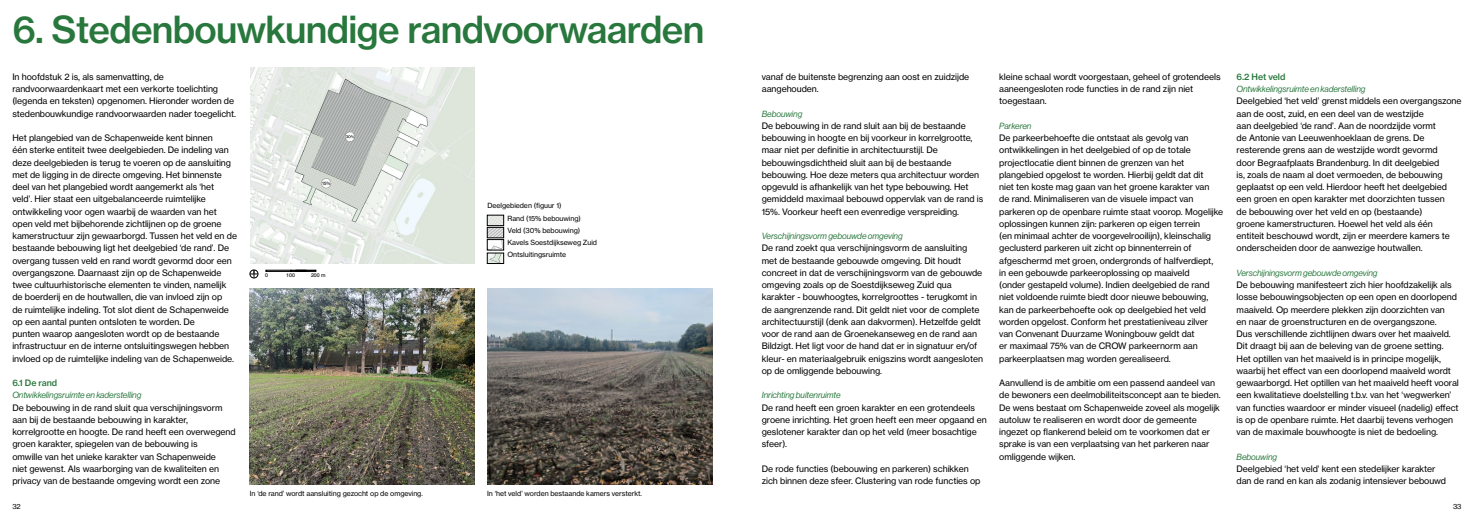
<style>
.page{position:relative;width:1474px;height:521px;background:#fff}
.page>*{position:absolute;margin:0;border:0;box-sizing:border-box;transform-origin:0 0}
.t1{font:36.75px "N Haas Grotesk TX Pro 65 Md";letter-spacing:-.02em;color:#28773c}
.t2{font:8.75px/12.2px "N Haas Grotesk TX Pro 55 Rg";letter-spacing:-.005em;color:#000}
.t3{font:8.75px "N Haas Grotesk DS Pro 56 It";letter-spacing:-.005em;color:#28773c}
.t4{font:8.75px "N Haas Grotesk TX Pro 65 Md";letter-spacing:-.005em;color:#28773c}
.t5{font:7px/12.2px "N Haas Grotesk TX Pro 55 Rg";letter-spacing:-.005em;color:#000}
.t6{font:5.25px "Schulbuch Nord";color:#000}
</style>
<div class="page">
<img style="left:250px;top:288px;width:225px;height:196px">
<img style="left:487px;top:288px;width:225px;height:196px">
<img style="left:250px;top:68px;width:225px;height:196px">
<img style="left:487px;top:217px;width:16px;height:19px">
<div style="left:487px;top:215px;width:17px;height:11px;border:1px solid #000"></div>
<img style="left:492px;top:241px;width:10px;height:7px">
<div style="left:487px;top:239px;width:17px;height:11px;border:1px solid #000"></div>
<div style="left:487px;top:227px;width:17px;height:11px;border:1px solid #000"></div>
<img style="left:489px;top:255px;width:13px;height:7px">
<div style="left:487px;top:253px;width:17px;height:11px;border:1px solid #000"></div>
<svg style="left:266px;top:270px;width:50px;height:1px"></svg>
<svg style="left:250px;top:270px;width:8px;height:8px"></svg>
<h1 class="t1" style="left:12px;top:7px;width:693px">6. Stedenbouwkundige randvoorwaarden</h1>
<p class="t2" style="left:12px;top:70px;width:225px">In hoofdstuk 2 is, als samenvatting, de randvoorwaardenkaart met een verkorte toelichting (legenda en teksten) opgenomen. Hieronder worden de stedenbouwkundige randvoorwaarden nader toegelicht.</p>
<p class="t2" style="left:12px;top:132px;width:226px">Het plangebied van de Schapenweide kent binnen<br>één sterke entiteit twee deelgebieden. De indeling van deze deelgebieden is terug te voeren op de aansluiting met de ligging in de directe omgeving. Het binnenste deel van het plangebied wordt aangemerkt als ‘het<br>veld’. Hier staat een uitgebalanceerde ruimtelijke ontwikkeling voor ogen waarbij de waarden van het open veld met bijbehorende zichtlijnen op de groene kamerstructuur zijn gewaarborgd. Tussen het veld en de bestaande bebouwing ligt het deelgebied ‘de rand’. De overgang tussen veld en rand wordt gevormd door een overgangszone. Daarnaast zijn op de Schapenweide twee cultuurhistorische elementen te vinden, namelijk de boerderij en de houtwallen, die van invloed zijn op<br>de ruimtelijke indeling. Tot slot dient de Schapenweide op een aantal punten ontsloten te worden. De<br>punten waarop aangesloten wordt op de bestaande infrastructuur en de interne ontsluitingswegen hebben invloed op de ruimtelijke indeling van de Schapenweide.</p>
<p class="t4" style="left:12px;top:377px;width:46px">6.1 De rand</p>
<p class="t3" style="left:12px;top:390px;width:130px">Ontwikkelingsruimte en kaderstelling</p>
<p class="t2" style="left:12px;top:401px;width:225px">De bebouwing in de rand sluit qua verschijningsvorm aan bij de bestaande bebouwing in karakter, korrelgrootte en hoogte. De rand heeft een overwegend groen karakter, spiegelen van de bebouwing is<br>omwille van het unieke karakter van Schapenweide<br>niet gewenst. Als waarborging van de kwaliteiten en privacy van de bestaande omgeving wordt een zone</p>
<p class="t6" style="left:265px;top:272px;width:4px">0</p>
<p class="t6" style="left:286px;top:272px;width:10px">100</p>
<p class="t6" style="left:311px;top:272px;width:16px">200 m</p>
<p class="t5" style="left:507px;top:200px;width:91px;text-indent:-20px">Deelgebieden (figuur 1)<br>Rand (15% bebouwing)<br>Veld (30% bebouwing)<br>Kavels Soestdijkseweg Zuid<br>Ontsluitingsruimte</p>
<p class="t5" style="left:250px;top:488px;width:175px">In ‘de rand’ wordt aansluiting gezocht op de omgeving.</p>
<p class="t5" style="left:487px;top:488px;width:156px">In ‘het veld’ worden bestaande kamers versterkt.</p>
<p class="t2" style="left:761px;top:70px;width:209px">vanaf de buitenste begrenzing aan oost en zuidzijde aangehouden.</p>
<p class="t3" style="left:761px;top:109px;width:42px">Bebouwing</p>
<p class="t2" style="left:761px;top:119px;width:223px">De bebouwing in de rand sluit aan bij de bestaande bebouwing in hoogte en bij voorkeur in korrelgrootte, maar niet per definitie in architectuurstijl. De bebouwingsdichtheid sluit aan bij de bestaande bebouwing. Hoe deze meters qua architectuur worden opgevuld is afhankelijk van het type bebouwing. Het gemiddeld maximaal bebouwd oppervlak van de rand is 15%. Voorkeur heeft een evenredige verspreiding.</p>
<p class="t3" style="left:761px;top:231px;width:142px">Verschijningsvorm gebouwde omgeving</p>
<p class="t2" style="left:761px;top:242px;width:223px">De rand zoekt qua verschijningsvorm de aansluiting met de bestaande gebouwde omgeving. Dit houdt concreet in dat de verschijningsvorm van de gebouwde omgeving zoals op de Soestdijkseweg Zuid qua karakter - bouwhoogtes, korrelgroottes - terugkomt in de aangrenzende rand. Dit geldt niet voor de complete architectuurstijl (denk aan dakvormen). Hetzelfde geldt voor de rand aan de Groenekanseweg en de rand aan Bildzigt. Het ligt voor de hand dat er in signatuur en/of kleur- en materiaalgebruik enigszins wordt aangesloten op de omliggende bebouwing.</p>
<p class="t3" style="left:761px;top:390px;width:80px">Inrichting buitenruimte</p>
<p class="t2" style="left:761px;top:401px;width:226px">De rand heeft een groen karakter en een grotendeels groene inrichting. Het groen heeft een meer opgaand en geslotener karakter dan op het veld (meer bosachtige sfeer).</p>
<p class="t2" style="left:761px;top:462px;width:220px">De rode functies (bebouwing en parkeren) schikken zich binnen deze sfeer. Clustering van rode functies op</p>
<p class="t2" style="left:999px;top:70px;width:223px">kleine schaal wordt voorgestaan, geheel of grotendeels aaneengesloten rode functies in de rand zijn niet toegestaan.</p>
<p class="t3" style="left:999px;top:121px;width:34px">Parkeren</p>
<p class="t2" style="left:999px;top:132px;width:226px">De parkeerbehoefte die ontstaat als gevolg van ontwikkelingen in het deelgebied of op de totale projectlocatie dient binnen de grenzen van het plangebied opgelost te worden. Hierbij geldt dat dit<br>niet ten koste mag gaan van het groene karakter van<br>de rand. Minimaliseren van de visuele impact van parkeren op de openbare ruimte staat voorop. Mogelijke oplossingen kunnen zijn: parkeren op eigen terrein<br>(en minimaal achter de voorgevelrooilijn), kleinschalig geclusterd parkeren uit zicht op binnenterrein of afgeschermd met groen, ondergronds of halfverdiept,<br>in een gebouwde parkeeroplossing op maaiveld<br>(onder gestapeld volume). Indien deelgebied de rand niet voldoende ruimte biedt door nieuwe bebouwing, kan de parkeerbehoefte ook op deelgebied het veld worden opgelost. Conform het prestatieniveau zilver van Convenant Duurzame Woningbouw geldt dat<br>er maximaal 75% van de CROW parkeernorm aan parkeerplaatsen mag worden gerealiseerd.</p>
<p class="t2" style="left:999px;top:377px;width:223px">Aanvullend is de ambitie om een passend aandeel van de bewoners een deelmobiliteitsconcept aan te bieden.<br>De wens bestaat om Schapenweide zoveel als mogelijk autoluw te realiseren en wordt door de gemeente ingezet op flankerend beleid om te voorkomen dat er sprake is van een verplaatsing van het parkeren naar omliggende wijken.</p>
<p class="t4" style="left:1236px;top:71px;width:50px">6.2 Het veld</p>
<p class="t3" style="left:1236px;top:84px;width:130px">Ontwikkelingsruimte en kaderstelling</p>
<p class="t2" style="left:1236px;top:95px;width:226px">Deelgebied ‘het veld’ grenst middels een overgangszone aan de oost, zuid, en een deel van de westzijde<br>aan deelgebied ‘de rand’. Aan de noordzijde vormt<br>de Antonie van Leeuwenhoeklaan de grens. De resterende grens aan de westzijde wordt gevormd<br>door Begraafplaats Brandenburg. In dit deelgebied<br>is, zoals de naam al doet vermoeden, de bebouwing geplaatst op een veld. Hierdoor heeft het deelgebied een groen en open karakter met doorzichten tussen<br>de bebouwing over het veld en op (bestaande)<br>groene kamerstructuren. Hoewel het veld als één entiteit beschouwd wordt, zijn er meerdere kamers te onderscheiden door de aanwezige houtwallen.</p>
<p class="t3" style="left:1236px;top:268px;width:142px">Verschijningsvorm gebouwde omgeving</p>
<p class="t2" style="left:1236px;top:279px;width:224px">De bebouwing manifesteert zich hier hoofdzakelijk als losse bebouwingsobjecten op een open en doorlopend maaiveld. Op meerdere plekken zijn doorzichten van<br>en naar de groenstructuren en de overgangszone.<br>Dus verschillende zichtlijnen dwars over het maaiveld.<br>Dit draagt bij aan de beleving van de groene setting.<br>Het optillen van het maaiveld is in principe mogelijk, waarbij het effect van een doorlopend maaiveld wordt gewaarborgd. Het optillen van het maaiveld heeft vooral een kwalitatieve doelstelling t.b.v. van het ‘wegwerken’ van functies waardoor er minder visueel (nadelig) effect is op de openbare ruimte. Het daarbij tevens verhogen van de maximale bouwhoogte is niet de bedoeling.</p>
<p class="t3" style="left:1236px;top:452px;width:42px">Bebouwing</p>
<p class="t2" style="left:1236px;top:462px;width:211px">Deelgebied ‘het veld’ kent een stedelijker karakter dan de rand en kan als zodanig intensiever bebouwd</p>
<p class="t5" style="left:12px;top:500px;width:10px">32</p>
<p class="t5" style="left:1452px;top:500px;width:10px">33</p>
</div>
